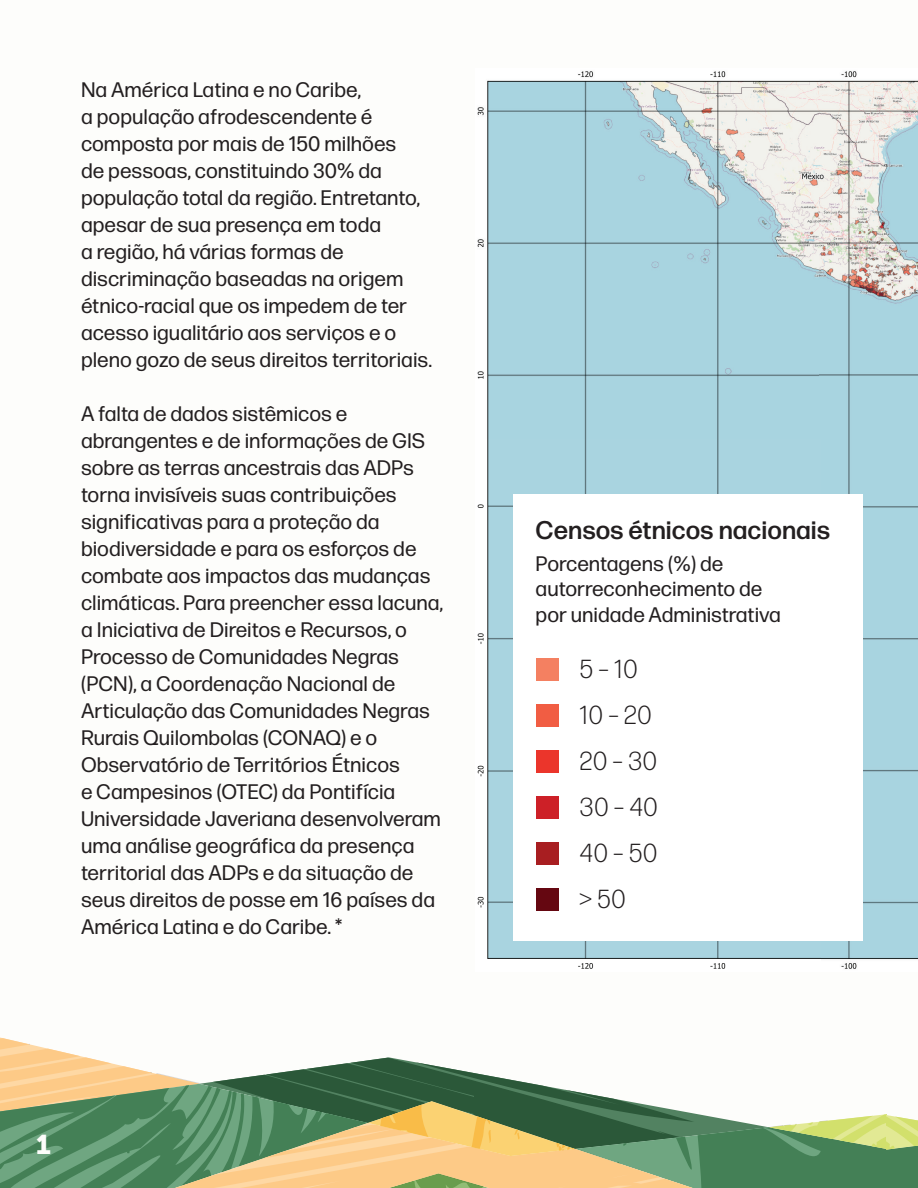
<style>
.page{position:relative;width:918px;height:1188px;background:#fdfdfb}
.page>*{position:absolute;margin:0;border:0;box-sizing:border-box;transform-origin:0 0}
.t1{font:27px "Museo Slab 900";color:#fdfdfb}
.t2{font:300 26.1px/46px "Forma DJR Micro";color:#231f20}
.t3{font:500 25.5px "Forma DJR Micro";color:#231f20}
.t4{font:21px/27px "Forma DJR Micro";color:#231f20}
</style>
<div class="page">
<svg style="left:0;top:1037px;width:918px;height:151px"></svg>
<img style="left:477px;top:71px;width:441px;height:898px">
<div style="left:513px;top:494px;width:349px;height:446px;background:#fff"></div>
<div style="left:536px;top:658px;width:23px;height:23px;background:#f48061"></div>
<div style="left:536px;top:704px;width:23px;height:23px;background:#f15d43"></div>
<div style="left:536px;top:750px;width:23px;height:23px;background:#eb352b"></div>
<div style="left:536px;top:796px;width:23px;height:23px;background:#cd2027"></div>
<div style="left:536px;top:842px;width:23px;height:23px;background:#a81e21"></div>
<div style="left:536px;top:888px;width:23px;height:23px;background:#650711"></div>
<p class="t4" style="left:81px;top:75px;width:353px">Na América Latina e no Caribe,<br>a população afrodescendente é composta por mais de 150 milhões<br>de pessoas, constituindo 30% da população total da região. Entretanto, apesar de sua presença em toda<br>a região, há várias formas de discriminação baseadas na origem étnico-racial que os impedem de ter acesso igualitário aos serviços e o pleno gozo de seus direitos territoriais.</p>
<p class="t4" style="left:81px;top:399px;width:364px">A falta de dados sistêmicos e abrangentes e de informações de GIS sobre as terras ancestrais das ADPs torna invisíveis suas contribuições significativas para a proteção da biodiversidade e para os esforços de combate aos impactos das mudanças climáticas. Para preencher essa lacuna, a Iniciativa de Direitos e Recursos, o Processo de Comunidades Negras (PCN), a Coordenação Nacional de Articulação das Comunidades Negras Rurais Quilombolas (CONAQ) e o Observatório de Territórios Étnicos<br>e Campesinos (OTEC) da Pontifícia Universidade Javeriana desenvolveram uma análise geográfica da presença territorial das ADPs e da situação de seus direitos de posse em 16 países da América Latina e do Caribe. *</p>
<p class="t1" style="left:36px;top:1128px;width:16px">1</p>
<p class="t3" style="left:536px;top:514px;width:296px">Censos étnicos nacionais</p>
<p class="t4" style="left:536px;top:551px;width:247px;line-height:25.2px">Porcentagens (%) de autorreconhecimento de por unidade Administrativa</p>
<p class="t2" style="left:580px;top:645px;width:80px">5 – 10<br>10 – 20<br>20 – 30<br>30 – 40<br>40 – 50 &gt; 50</p>
</div>
